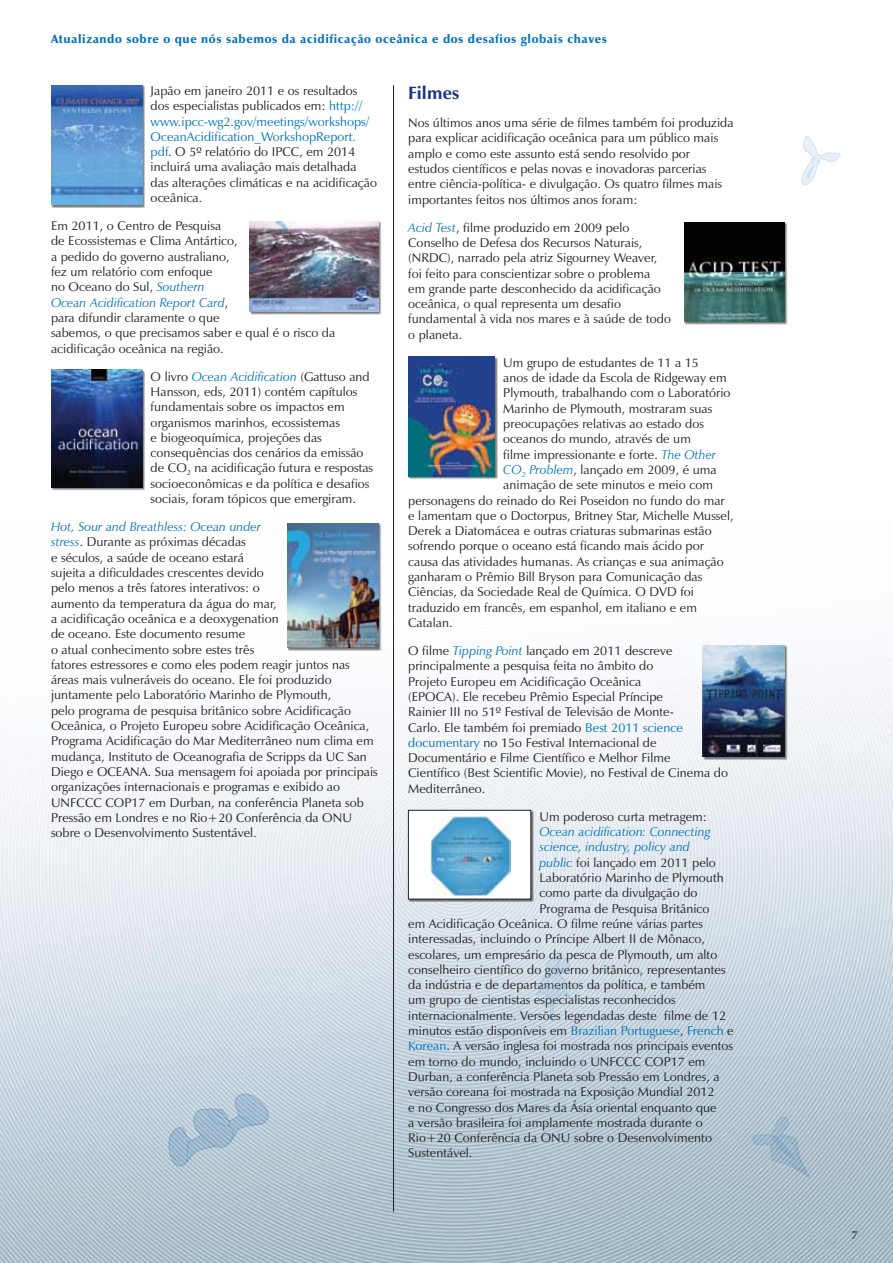
<style>
.page{position:relative;width:893px;height:1263px;background:#fff}
.page>*{position:absolute;margin:0;border:0;box-sizing:border-box;transform-origin:0 0}
.t1{font:700 18px "Zapf Humanist 601 BT";letter-spacing:.005em;color:#1b3281}
.t2{font:12.75px/15.3px "Zapf Humanist 601 BT";letter-spacing:.005em;color:#231f20}
.t3{font:italic 12.75px "Zapf Humanist 601 BT";letter-spacing:.005em;color:#0072bc}
.t4{font:900 12px "Zapf Humanist 601 BT";letter-spacing:.05em;color:#0072bc}
.t5{font:700 12px "Zapf Humanist 601 BT";color:#231f20}
.s1{color:#0072bc}
.s2{font-style:italic;color:#0072bc}
</style>
<div class="page">
<img style="left:0;top:634px;width:893px;height:629px">
<svg style="left:801px;top:136px;width:40px;height:49px"></svg>
<svg style="left:535px;top:956px;width:35px;height:67px;background:#c5d4e1"></svg>
<div style="left:409px;top:810px;width:125px;height:92px;background:#231f20;opacity:.6"></div>
<div style="left:408px;top:810px;width:123px;height:89px;background:#fff"></div>
<img style="left:430px;top:816px;width:80px;height:79px">
<div style="left:408px;top:810px;width:123px;height:89px;border:1px solid #231f20"></div>
<hr style="left:393px;top:85px;width:1px;height:1127px;background:#231f20">
<div style="left:51px;top:370px;width:94px;height:121px;background:#231f20;opacity:.6"></div>
<img style="left:51px;top:370px;width:91px;height:118px">
<div style="left:250px;top:221px;width:132px;height:94px;background:#231f20;opacity:.6"></div>
<img style="left:250px;top:221px;width:128px;height:91px">
<div style="left:409px;top:357px;width:89px;height:122px;background:#231f20;opacity:.6"></div>
<img style="left:408px;top:357px;width:87px;height:119px">
<div style="left:703px;top:646px;width:84px;height:114px;background:#231f20;opacity:.6"></div>
<img style="left:703px;top:645px;width:81px;height:112px">
<div style="left:684px;top:222px;width:104px;height:103px;background:#231f20;opacity:.6"></div>
<img style="left:684px;top:222px;width:100px;height:99px">
<div style="left:288px;top:523px;width:94px;height:128px;background:#231f20;opacity:.6"></div>
<img style="left:287px;top:523px;width:91px;height:124px">
<div style="left:51px;top:85px;width:94px;height:123px;background:#231f20;opacity:.6"></div>
<img style="left:51px;top:85px;width:91px;height:120px">
<p class="t4" style="left:51px;top:32px;width:557px">Atualizando sobre o que nós sabemos da acidificação oceânica e dos desafios globais chaves</p>
<p class="t2" style="left:151px;top:83px;width:228px">Japão em janeiro 2011 e os resultados dos especialistas publicados em: <span class="s1">http:// www.ipcc-wg2.gov/meetings/workshops/ OceanAcidification_WorkshopReport. pdf</span>. O 5º relatório do IPCC, em 2014 incluirá uma avaliação mais detalhada das alterações climáticas e na acidificação oceânica.</p>
<p class="t2" style="left:51px;top:218px;width:286px">Em 2011, o Centro de Pesquisa<br>de Ecossistemas e Clima Antártico,<br>a pedido do governo australiano,<br>fez um relatório com enfoque<br>no Oceano do Sul, <span class="s2">Southern<br>Ocean Acidification Report Card</span>,<br>para difundir claramente o que<br>sabemos, o que precisamos saber e qual é o risco da acidificação oceânica na região.</p>
<p class="t2" style="left:151px;top:369px;width:224px">O livro <span class="s2">Ocean Acidification</span> (Gattuso and Hansson, eds, 2011) contém capítulos fundamentais sobre os impactos em organismos marinhos, ecossistemas<br>e biogeoquímica, projeções das consequências dos cenários da emissão de CO<sub>2</sub> na acidificação futura e respostas socioeconômicas e da política e desafios sociais, foram tópicos que emergiram.</p>
<p class="t2" style="left:51px;top:519px;width:328px"><span class="s2">Hot, Sour and Breathless: Ocean under<br>stress</span>. Durante as próximas décadas<br>e séculos, a saúde de oceano estará<br>sujeita a dificuldades crescentes devido<br>pelo menos a três fatores interativos: o<br>aumento da temperatura da água do mar,<br>a acidificação oceânica e a deoxygenation<br>de oceano. Este documento resume<br>o atual conhecimento sobre estes três<br>fatores estressores e como eles podem reagir juntos nas áreas mais vulneráveis do oceano. Ele foi produzido juntamente pelo Laboratório Marinho de Plymouth,<br>pelo programa de pesquisa britânico sobre Acidificação Oceânica, o Projeto Europeu sobre Acidificação Oceânica, Programa Acidificação do Mar Mediterrâneo num clima em mudança, Instituto de Oceanografia de Scripps da UC San Diego e OCEANA. Sua mensagem foi apoiada por principais organizações internacionais e programas e exibido ao UNFCCC COP17 em Durban, na conferência Planeta sob Pressão em Londres e no Rio+20 Conferência da ONU sobre o Desenvolvimento Sustentável.</p>
<p class="t1" style="left:408px;top:82px;width:53px">Filmes</p>
<p class="t2" style="left:408px;top:115px;width:327px">Nos últimos anos uma série de filmes também foi produzida para explicar acidificação oceânica para um público mais amplo e como este assunto está sendo resolvido por estudos científicos e pelas novas e inovadoras parcerias entre ciência-política- e divulgação. Os quatro filmes mais importantes feitos nos últimos anos foram:</p>
<p class="t2" style="left:408px;top:220px;width:264px"><span class="s2">Acid Test</span>, filme produzido em 2009 pelo Conselho de Defesa dos Recursos Naturais, (NRDC), narrado pela atriz Sigourney Weaver, foi feito para conscientizar sobre o problema<br>em grande parte desconhecido da acidificação oceânica, o qual representa um desafio fundamental à vida nos mares e à saúde de todo o planeta.</p>
<p class="t2" style="left:503px;top:355px;width:197px">Um grupo de estudantes de 11 a 15</p>
<p class="t2" style="left:503px;top:370px;width:225px">anos de idade da Escola de Ridgeway em</p>
<p class="t2" style="left:503px;top:385px;width:229px">Plymouth, trabalhando com o Laboratório</p>
<p class="t2" style="left:503px;top:401px;width:210px">Marinho de Plymouth, mostraram suas</p>
<p class="t2" style="left:503px;top:416px;width:202px">preocupações relativas ao estado dos</p>
<p class="t2" style="left:503px;top:431px;width:189px">oceanos do mundo, através de um</p>
<p class="t2" style="left:503px;top:447px;width:214px">filme impressionante e forte. <span class="s2">The Other</span></p>
<p class="t2" style="left:503px;top:462px;width:215px"><span class="s2">CO</span><sub>2</sub> <span class="s2">Problem</span>, lançado em 2009, é uma</p>
<p class="t2" style="left:503px;top:477px;width:211px">animação de sete minutos e meio com</p>
<p class="t2" style="left:408px;top:492px;width:318px">personagens do reinado do Rei Poseidon no fundo do mar</p>
<p class="t2" style="left:408px;top:508px;width:327px">e lamentam que o Doctorpus, Britney Star, Michelle Mussel,</p>
<p class="t2" style="left:408px;top:523px;width:305px">Derek a Diatomácea e outras criaturas submarinas estão</p>
<p class="t2" style="left:408px;top:538px;width:297px">sofrendo porque o oceano está ficando mais ácido por</p>
<p class="t2" style="left:408px;top:554px;width:317px">causa das atividades humanas. As crianças e sua animação</p>
<p class="t2" style="left:408px;top:569px;width:296px">ganharam o Prêmio Bill Bryson para Comunicação das</p>
<p class="t2" style="left:408px;top:584px;width:287px">Ciências, da Sociedade Real de Química. O DVD foi</p>
<p class="t2" style="left:408px;top:600px;width:290px">traduzido em francês, em espanhol, em italiano e em</p>
<p class="t2" style="left:408px;top:615px;width:46px">Catalan.</p>
<p class="t2" style="left:408px;top:643px;width:321px">O filme <span class="s2">Tipping Point</span> lançado em 2011 descreve principalmente a pesquisa feita no âmbito do<br>Projeto Europeu em Acidificação Oceânica<br>(EPOCA). Ele recebeu Prêmio Especial Príncipe<br>Rainier III no 51º Festival de Televisão de Monte-<br>Carlo. Ele também foi premiado <span class="s1">Best 2011 science documentary</span> no 15o Festival Internacional de Documentário e Filme Científico e Melhor Filme<br>Científico (Best Scientific Movie), no Festival de Cinema do Mediterrâneo.</p>
<p class="t2" style="left:539px;top:809px;width:169px">Um poderoso curta metragem:</p>
<p class="t3" style="left:539px;top:824px;width:172px">Ocean acidification: Connecting</p>
<p class="t3" style="left:539px;top:839px;width:152px">science, industry, policy and</p>
<p class="t2" style="left:539px;top:855px;width:178px"><span class="s2">public</span> foi lançado em 2011 pelo</p>
<p class="t2" style="left:539px;top:870px;width:186px">Laboratório Marinho de Plymouth</p>
<p class="t2" style="left:539px;top:885px;width:159px">como parte da divulgação do</p>
<p class="t2" style="left:539px;top:900px;width:172px">Programa de Pesquisa Britânico</p>
<p class="t2" style="left:408px;top:916px;width:296px">em Acidificação Oceânica. O filme reúne várias partes</p>
<p class="t2" style="left:408px;top:931px;width:298px">interessadas, incluindo o Príncipe Albert II de Mônaco,</p>
<p class="t2" style="left:408px;top:946px;width:311px">escolares, um empresário da pesca de Plymouth, um alto</p>
<p class="t2" style="left:408px;top:962px;width:319px">conselheiro científico do governo britânico, representantes</p>
<p class="t2" style="left:408px;top:977px;width:299px">da indústria e de departamentos da política, e também</p>
<p class="t2" style="left:408px;top:992px;width:269px">um grupo de cientistas especialistas reconhecidos</p>
<p class="t2" style="left:408px;top:1008px;width:319px">internacionalmente. Versões legendadas deste filme de 12</p>
<p class="t2" style="left:408px;top:1023px;width:327px">minutos estão disponíveis em <span class="s1">Brazilian Portuguese</span>, <span class="s1">French</span> e</p>
<p class="t2" style="left:408px;top:1038px;width:326px"><span class="s1">Korean</span>. A versão inglesa foi mostrada nos principais eventos</p>
<p class="t2" style="left:408px;top:1053px;width:299px">em torno do mundo, incluindo o UNFCCC COP17 em</p>
<p class="t2" style="left:408px;top:1069px;width:313px">Durban, a conferência Planeta sob Pressão em Londres, a</p>
<p class="t2" style="left:408px;top:1084px;width:308px">versão coreana foi mostrada na Exposição Mundial 2012</p>
<p class="t2" style="left:408px;top:1099px;width:310px">e no Congresso dos Mares da Ásia oriental enquanto que</p>
<p class="t2" style="left:408px;top:1115px;width:296px">a versão brasileira foi amplamente mostrada durante o</p>
<p class="t2" style="left:408px;top:1130px;width:305px">Rio+20 Conferência da ONU sobre o Desenvolvimento</p>
<p class="t2" style="left:408px;top:1145px;width:66px">Sustentável.</p>
<p class="t5" style="left:851px;top:1228px;width:8px">7</p>
</div>
